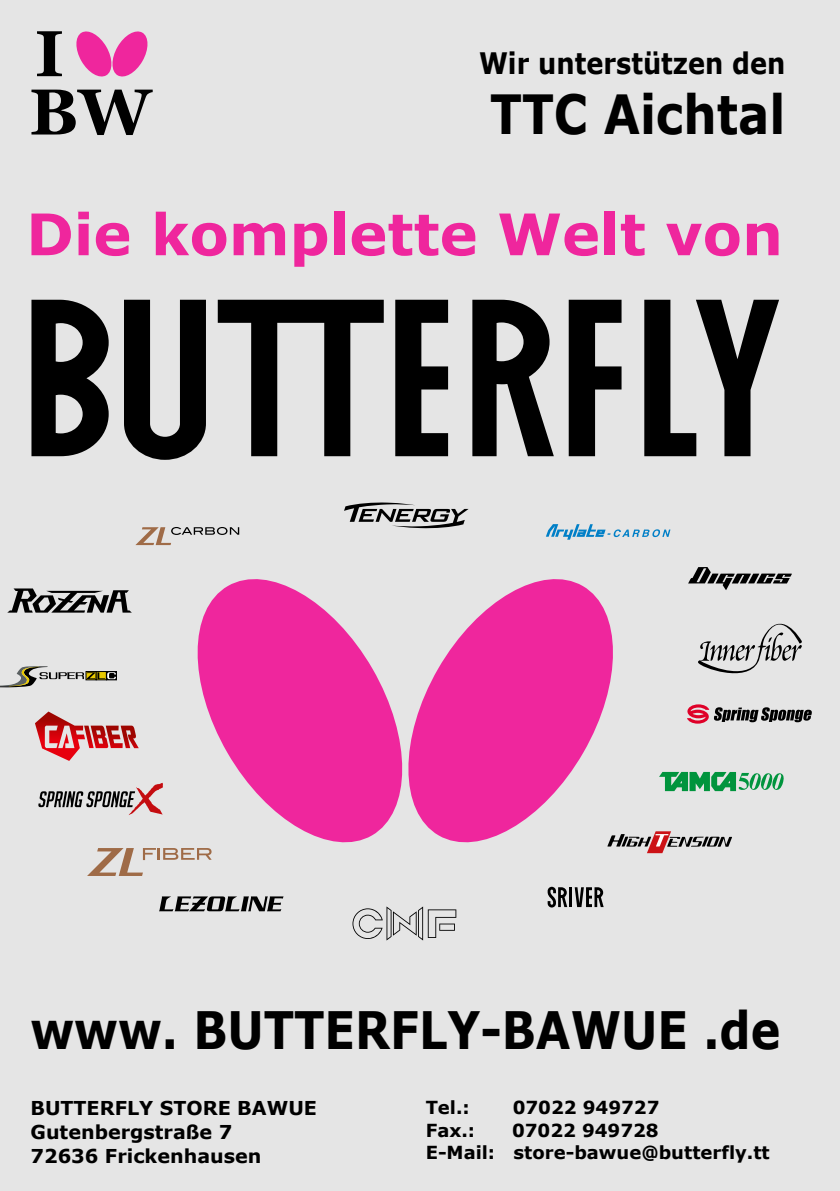
<style>
.page{position:relative;width:840px;height:1191px;background:#fff}
.page>*{position:absolute;margin:0;border:0;box-sizing:border-box;transform-origin:0 0}
.t1{font:700 57.4px "Verdana";color:#ef269d}
.t2{font:700 54px "Verdana";color:#000;scale:.87 1}
.t3{font:700 51.6px "Verdana";color:#000;scale:.87 1}
.t4{font:700 29.6px "Verdana";color:#000;scale:.87 1}
.t5{font:700 19.2px/23.8px "Verdana";color:#000}
.t6{font:700 18px/22.4px "Verdana";color:#000}
</style>
<div class="page">
<div style="left:0;top:0;width:839px;height:1191px;background:#e5e5e5"></div>
<svg style="left:697px;top:605px;width:104px;height:79px"></svg>
<svg style="left:344px;top:502px;width:124px;height:26px"></svg>
<svg style="left:7px;top:588px;width:125px;height:24px"></svg>
<svg style="left:187px;top:563px;width:435px;height:295px;fill:#ef269d"></svg>
<svg style="left:547px;top:886px;width:20px;height:21px"></svg>
<hr style="left:569px;top:887px;width:3px;height:20px;background:#000">
<svg style="left:574px;top:887px;width:29px;height:20px"></svg>
<svg style="left:31px;top:300px;width:747px;height:160px"></svg>
<svg style="left:159px;top:896px;width:124px;height:15px"></svg>
<svg style="left:687px;top:567px;width:104px;height:23px"></svg>
<svg style="left:352px;top:906px;width:104px;height:34px"></svg>
<div style="left:106px;top:671px;width:11px;height:9px;border:1px solid #000"></div>
<svg style="left:0;top:666px;width:116px;height:21px"></svg>
<svg style="left:545px;top:524px;width:125px;height:15px"></svg>
<svg style="left:35px;top:711px;width:104px;height:50px"></svg>
<svg style="left:658px;top:772px;width:125px;height:19px"></svg>
<svg style="left:87px;top:848px;width:124px;height:28px"></svg>
<svg style="left:135px;top:527px;width:104px;height:18px"></svg>
<svg style="left:686px;top:704px;width:125px;height:19px"></svg>
<svg style="left:38px;top:782px;width:125px;height:33px"></svg>
<svg style="left:607px;top:831px;width:124px;height:22px"></svg>
<svg style="left:37px;top:31px;width:25px;height:45px"></svg>
<svg style="left:31px;top:90px;width:122px;height:45px"></svg>
<svg style="left:75px;top:29px;width:74px;height:50px"></svg>
<svg style="left:839px;top:54px;width:1px;height:407px"></svg>
<img style="left:839px;top:74px;width:1px;height:367px">
<h3 class="t4" style="left:478px;top:43px;width:353px">Wir unterstützen den</h3>
<h2 class="t2" style="left:490px;top:76px;width:340px">TTC Aichtal</h2>
<h1 class="t1" style="left:26px;top:194px;width:758px">Die komplette Welt von</h1>
<h3 class="t3" style="left:30px;top:993px;width:863px">www. BUTTERFLY-BAWUE .de</h3>
<p class="t5" style="left:30px;top:1095px;width:288px">BUTTERFLY STORE BAWUE<br>Gutenbergstraße 7<br>72636 Frickenhausen</p>
<p class="t6" style="left:425px;top:1096px;width:46px">Tel.:</p>
<p class="t6" style="left:512px;top:1096px;width:148px">07022 949727</p>
<p class="t6" style="left:425px;top:1118px;width:345px;text-indent:86px">07022 949728<br>E-Mail: store-bawue@butterfly.tt</p>
<p class="t6" style="left:425px;top:1118px;width:51px">Fax.:</p>
</div>
